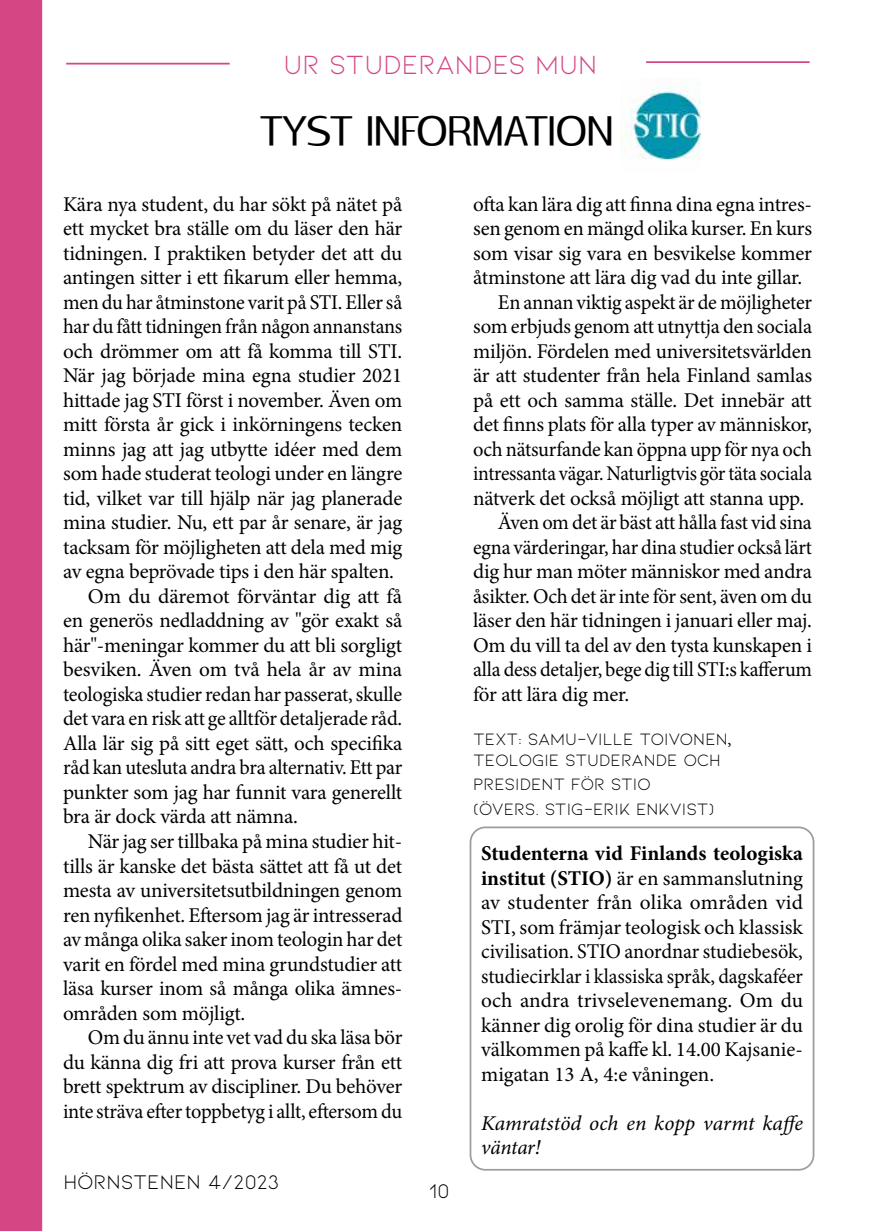
<style>
.page{position:relative;width:874px;height:1231px;background:#fff}
.page>*{position:absolute;margin:0;border:0;box-sizing:border-box;transform-origin:0 0}
.t1{font:42px "Rabelo";letter-spacing:-.025em;color:#000}
.t2{font:28px "Kiona";color:#d54685}
.t3{font:21px/24.5px "Minion Pro";letter-spacing:-.01em;color:#000;text-align:justify}
.t4{font:21px "Minion Pro";letter-spacing:-.01em;color:#000;scale:.96 1}
.t5{font:21px "Minion Pro";letter-spacing:-.01em;color:#000;scale:.94 1}
.t6{font:italic 21px/24.5px "Minion Pro";color:#000}
.t7{font:21px "Kiona";color:#000}
.t8{font:17.5px/21px "Kiona";color:#000}
.s1{font-family:"Minion Pro"}
.s2{font-weight:700}
</style>
<div class="page">
<div style="left:0;top:0;width:42px;height:1230px;background:#d54685"></div>
<hr style="left:66px;top:63px;width:163px;height:1px;background:#d54685">
<hr style="left:645px;top:61px;width:164px;height:2px;background:#d54685">
<div style="left:469px;top:826px;width:345px;height:344px;border:2px solid #000;border-radius:15px"></div>
<img style="left:620px;top:78px;width:79px;height:83px">
<h2 class="t2" style="left:283px;top:49px;width:315px">UR STUDERANDES MUN</h2>
<h1 class="t1" style="left:260px;top:107px;width:355px">TYST INFORMATION</h1>
<p class="t3" style="left:63px;top:192px;width:340px">Kära nya student, du har sökt på nätet på</p>
<p class="t3" style="left:63px;top:216px;width:340px">ett mycket bra ställe om du läser den här</p>
<p class="t3" style="left:63px;top:241px;width:340px">tidningen. I praktiken betyder det att du</p>
<p class="t3" style="left:63px;top:265px;width:340px">antingen sitter i ett fikarum eller hemma,</p>
<p class="t3" style="left:63px;top:290px;width:340px">men du har åtminstone varit på STI. Eller så</p>
<p class="t4" style="left:63px;top:312px;width:355px">har du fått tidningen från någon annanstans</p>
<p class="t3" style="left:63px;top:339px;width:340px">och drömmer om att få komma till STI.</p>
<p class="t3" style="left:63px;top:363px;width:340px">När jag började mina egna studier 2021</p>
<p class="t3" style="left:63px;top:388px;width:340px">hittade jag STI först i november. Även om</p>
<p class="t3" style="left:63px;top:412px;width:340px">mitt första år gick i inkörningens tecken</p>
<p class="t3" style="left:63px;top:437px;width:340px">minns jag att jag utbytte idéer med dem</p>
<p class="t3" style="left:63px;top:461px;width:340px">som hade studerat teologi under en längre</p>
<p class="t3" style="left:63px;top:486px;width:340px">tid, vilket var till hjälp när jag planerade</p>
<p class="t3" style="left:63px;top:510px;width:340px">mina studier. Nu, ett par år senare, är jag</p>
<p class="t3" style="left:63px;top:535px;width:340px">tacksam för möjligheten att dela med mig</p>
<p class="t3" style="left:63px;top:559px;width:332px">av egna beprövade tips i den här spalten.</p>
<p class="t3" style="left:88px;top:584px;width:316px">Om du däremot förväntar dig att få</p>
<p class="t3" style="left:63px;top:608px;width:340px">en generös nedladdning av "gör exakt så</p>
<p class="t3" style="left:63px;top:633px;width:340px">här"-meningar kommer du att bli sorgligt</p>
<p class="t3" style="left:63px;top:657px;width:340px">besviken. Även om två hela år av mina</p>
<p class="t3" style="left:63px;top:682px;width:340px">teologiska studier redan har passerat, skulle</p>
<p class="t3" style="left:63px;top:706px;width:340px">det vara en risk att ge alltför detaljerade råd.</p>
<p class="t3" style="left:63px;top:731px;width:340px">Alla lär sig på sitt eget sätt, och specifika</p>
<p class="t3" style="left:63px;top:755px;width:340px">råd kan utesluta andra bra alternativ. Ett par</p>
<p class="t3" style="left:63px;top:780px;width:340px">punkter som jag har funnit vara generellt</p>
<p class="t3" style="left:63px;top:804px;width:236px">bra är dock värda att nämna.</p>
<p class="t3" style="left:88px;top:829px;width:316px">När jag ser tillbaka på mina studier hit-</p>
<p class="t3" style="left:63px;top:853px;width:340px">tills är kanske det bästa sättet att få ut det</p>
<p class="t3" style="left:63px;top:878px;width:340px">mesta av universitetsutbildningen genom</p>
<p class="t3" style="left:63px;top:902px;width:340px">ren nyfikenhet. Eftersom jag är intresserad</p>
<p class="t3" style="left:63px;top:927px;width:340px">av många olika saker inom teologin har det</p>
<p class="t3" style="left:63px;top:951px;width:340px">varit en fördel med mina grundstudier att</p>
<p class="t3" style="left:63px;top:976px;width:340px">läsa kurser inom så många olika ämnes-</p>
<p class="t3" style="left:63px;top:1000px;width:184px">områden som möjligt.</p>
<p class="t3" style="left:88px;top:1025px;width:316px">Om du ännu inte vet vad du ska läsa bör</p>
<p class="t3" style="left:63px;top:1049px;width:340px">du känna dig fri att prova kurser från ett</p>
<p class="t3" style="left:63px;top:1074px;width:340px">brett spektrum av discipliner. Du behöver</p>
<p class="t3" style="left:63px;top:1098px;width:340px">inte sträva efter toppbetyg i allt, eftersom du</p>
<p class="t7" style="left:64px;top:1169px;width:217px">HÖRNSTENEN 4/2023</p>
<p class="t7" style="left:429px;top:1178px;width:22px">10</p>
<p class="t3" style="left:473px;top:192px;width:340px">ofta kan lära dig att finna dina egna intres-</p>
<p class="t3" style="left:473px;top:216px;width:340px">sen genom en mängd olika kurser. En kurs</p>
<p class="t3" style="left:473px;top:241px;width:340px">som visar sig vara en besvikelse kommer</p>
<p class="t3" style="left:473px;top:265px;width:330px">åtminstone att lära dig vad du inte gillar.</p>
<p class="t3" style="left:497px;top:290px;width:315px">En annan viktig aspekt är de möjligheter</p>
<p class="t3" style="left:473px;top:314px;width:340px">som erbjuds genom att utnyttja den sociala</p>
<p class="t3" style="left:473px;top:339px;width:340px">miljön. Fördelen med universitetsvärlden</p>
<p class="t3" style="left:473px;top:363px;width:340px">är att studenter från hela Finland samlas</p>
<p class="t3" style="left:473px;top:388px;width:340px">på ett och samma ställe. Det innebär att</p>
<p class="t3" style="left:473px;top:412px;width:340px">det finns plats för alla typer av människor,</p>
<p class="t3" style="left:473px;top:437px;width:340px">och nätsurfande kan öppna upp för nya och</p>
<p class="t5" style="left:473px;top:459px;width:362px">intressanta vägar. Naturligtvis gör täta sociala</p>
<p class="t3" style="left:473px;top:486px;width:332px">nätverk det också möjligt att stanna upp.</p>
<p class="t3" style="left:497px;top:510px;width:315px">Även om det är bäst att hålla fast vid sina</p>
<p class="t4" style="left:473px;top:533px;width:354px">egna värderingar, har dina studier också lärt</p>
<p class="t3" style="left:473px;top:559px;width:340px">dig hur man möter människor med andra</p>
<p class="t3" style="left:473px;top:584px;width:340px">åsikter. Och det är inte för sent, även om du</p>
<p class="t3" style="left:473px;top:608px;width:340px">läser den här tidningen i januari eller maj.</p>
<p class="t3" style="left:473px;top:633px;width:340px">Om du vill ta del av den tysta kunskapen i</p>
<p class="t4" style="left:473px;top:655px;width:354px">alla dess detaljer, bege dig till STI:s kafferum</p>
<p class="t3" style="left:473px;top:682px;width:157px">för att lära dig mer.</p>
<p class="t8" style="left:473px;top:728px;width:260px">TEXT: SAMU-VILLE TOIVONEN<span class="s1">,<br></span>TEOLOGIE STUDERANDE OCH</p>
<p class="t8" style="left:473px;top:771px;width:242px;line-height:24.5px">PRESIDENT FÖR STIO (ÖVERS. STIG-ERIK ENKVIST)</p>
<p class="t3" style="left:481px;top:841px;width:323px"><span class="s2">Studenterna vid Finlands teologiska institut (STIO)</span> är en sammanslutning av studenter från olika områden vid STI, som främjar teologisk och klassisk civilisation. STIO anordnar studiebesök, studiecirklar i klassiska språk, dagskaféer och andra trivselevenemang. Om du känner dig orolig för dina studier är du välkommen på kaffe kl. 14.00 Kajsanie&shy;migatan 13 A, 4:e våningen.</p>
<p class="t6" style="left:481px;top:1110px;width:323px">Kamratstöd och en kopp varmt kaffe väntar!</p>
</div>
